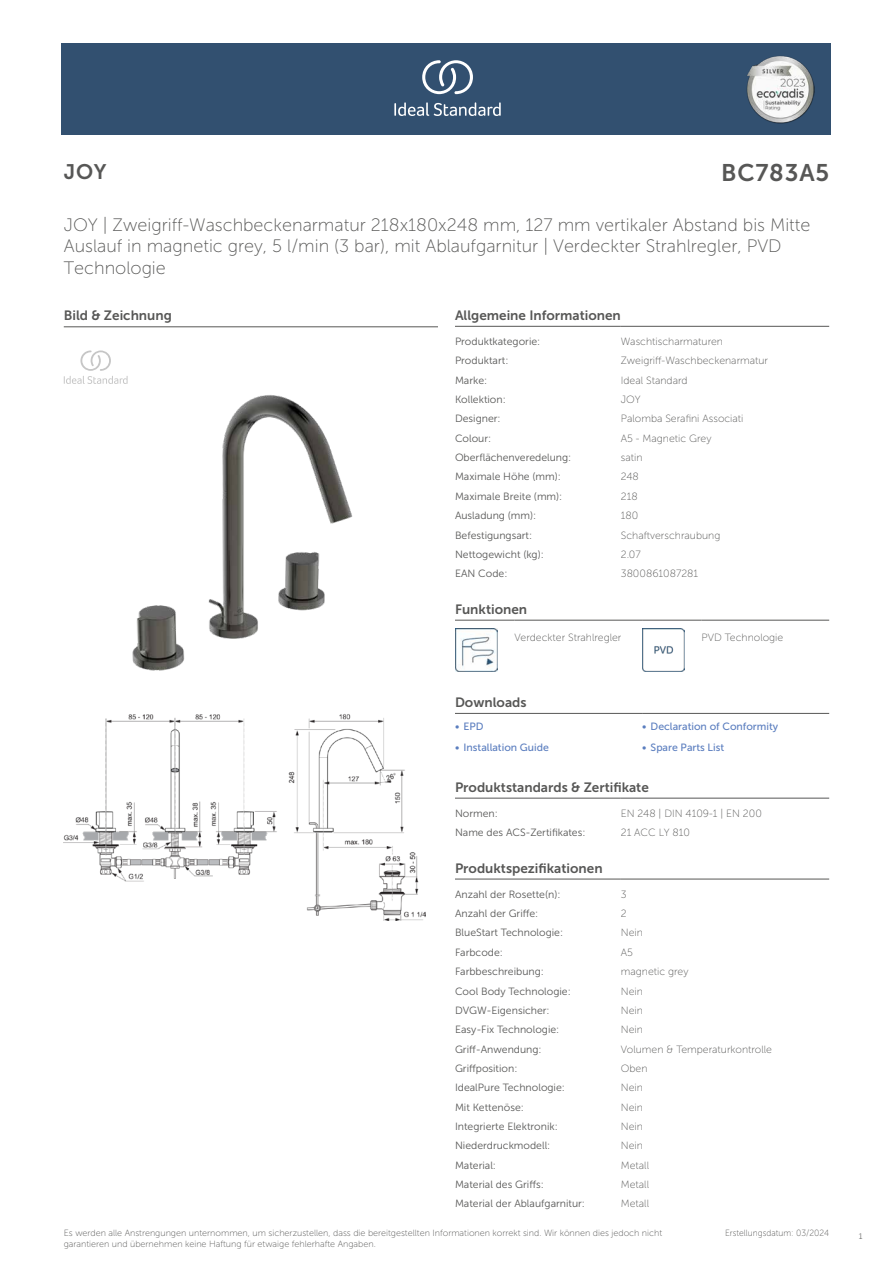
<style>
.page{position:relative;width:893px;height:1263px;background:#fff}
.page>*{position:absolute;margin:0;border:0;box-sizing:border-box;transform-origin:0 0}
.t1{font:24px "Museo Sans 700";letter-spacing:.035em;color:#575756}
.t2{font:21px "Museo Sans 700";color:#575756}
.t3{font:18px/21.6px "Museo Sans 100";color:#575756}
.t4{font:13.5px "Museo Sans 700";color:#575756}
.t5{font:10.5px "Museo Sans 300";color:#575756}
.t6{font:10.5px "Museo Sans 100";color:#575756}
.t7{font:10.5px "Museo Sans 500";color:#5b7ebf}
.t8{font:9px/10.8px "Museo Sans 100";color:#575756}
.t9{font:9px "Museo Sans 100";color:#575756;scale:.95 1}
.t10{font:300 9px "Calibri";color:#575756;scale:.95 1}
</style>
<div class="page">
<div style="left:62px;top:43px;width:769px;height:91px;background:#325070"></div>
<hr style="left:455px;top:326px;width:166px;height:1px;background:#575756">
<hr style="left:621px;top:326px;width:208px;height:1px;background:#575756">
<hr style="left:455px;top:620px;width:59px;height:1px;background:#575756">
<hr style="left:514px;top:620px;width:128px;height:1px;background:#575756">
<hr style="left:642px;top:620px;width:60px;height:1px;background:#575756">
<hr style="left:702px;top:620px;width:127px;height:1px;background:#575756">
<img style="left:455px;top:629px;width:42px;height:42px">
<img style="left:642px;top:629px;width:43px;height:42px">
<hr style="left:455px;top:713px;width:187px;height:1px;background:#575756">
<hr style="left:642px;top:713px;width:187px;height:1px;background:#575756">
<hr style="left:455px;top:798px;width:166px;height:1px;background:#575756">
<hr style="left:621px;top:798px;width:208px;height:1px;background:#575756">
<hr style="left:455px;top:879px;width:166px;height:1px;background:#575756">
<hr style="left:621px;top:879px;width:208px;height:1px;background:#575756">
<img style="left:64px;top:714px;width:361px;height:206px">
<hr style="left:64px;top:327px;width:374px;height:1px;background:#575756">
<svg style="left:64px;top:350px;width:64px;height:34px"></svg>
<img style="left:132px;top:395px;width:221px;height:275px">
<svg style="left:394px;top:102px;width:107px;height:14px"></svg>
<svg style="left:422px;top:60px;width:51px;height:34px"></svg>
<img style="left:746px;top:56px;width:68px;height:67px">
<h2 class="t2" style="left:64px;top:160px;width:44px">JOY</h2>
<h1 class="t1" style="left:721px;top:160px;width:110px">BC783A5</h1>
<h3 class="t3" style="left:64px;top:214px;width:748px">JOY | Zweigriff-Waschbeckenarmatur 218x180x248 mm, 127 mm vertikaler Abstand bis Mitte<br>Auslauf in magnetic grey, 5 l/min (3 bar), mit Ablaufgarnitur | Verdeckter Strahlregler, PVD<br>Technologie</h3>
<p class="t4" style="left:64px;top:308px;width:110px">Bild &amp; Zeichnung</p>
<p class="t4" style="left:455px;top:308px;width:167px">Allgemeine Informationen</p>
<p class="t5" style="left:455px;top:336px;width:87px">Produktkategorie:</p>
<p class="t6" style="left:621px;top:336px;width:104px">Waschtischarmaturen</p>
<p class="t5" style="left:455px;top:355px;width:55px">Produktart:</p>
<p class="t6" style="left:621px;top:355px;width:149px">Zweigriff-Waschbeckenarmatur</p>
<p class="t5" style="left:455px;top:374px;width:34px">Marke:</p>
<p class="t6" style="left:621px;top:374px;width:68px">Ideal Standard</p>
<p class="t5" style="left:455px;top:394px;width:52px">Kollektion:</p>
<p class="t6" style="left:621px;top:394px;width:21px">JOY</p>
<p class="t5" style="left:455px;top:413px;width:47px">Designer:</p>
<p class="t6" style="left:621px;top:413px;width:124px">Palomba Serafini Associati</p>
<p class="t5" style="left:455px;top:432px;width:38px">Colour:</p>
<p class="t6" style="left:621px;top:433px;width:92px">A5 - Magnetic Grey</p>
<p class="t5" style="left:455px;top:452px;width:118px">Oberflächenveredelung:</p>
<p class="t6" style="left:621px;top:452px;width:23px">satin</p>
<p class="t5" style="left:455px;top:471px;width:107px">Maximale Höhe (mm):</p>
<p class="t6" style="left:621px;top:471px;width:20px">248</p>
<p class="t5" style="left:455px;top:491px;width:109px">Maximale Breite (mm):</p>
<p class="t6" style="left:621px;top:491px;width:18px">218</p>
<p class="t5" style="left:455px;top:510px;width:83px">Ausladung (mm):</p>
<p class="t6" style="left:621px;top:510px;width:19px">180</p>
<p class="t5" style="left:455px;top:529px;width:79px">Befestigungsart:</p>
<p class="t6" style="left:621px;top:529px;width:101px">Schaftverschraubung</p>
<p class="t5" style="left:455px;top:549px;width:90px">Nettogewicht (kg):</p>
<p class="t6" style="left:621px;top:549px;width:21px">2.07</p>
<p class="t5" style="left:455px;top:568px;width:54px">EAN Code:</p>
<p class="t6" style="left:621px;top:568px;width:79px">3800861087281</p>
<p class="t4" style="left:455px;top:602px;width:74px">Funktionen</p>
<p class="t6" style="left:514px;top:632px;width:108px">Verdeckter Strahlregler</p>
<p class="t6" style="left:702px;top:632px;width:83px">PVD Technologie</p>
<p class="t4" style="left:455px;top:695px;width:73px">Downloads</p>
<p class="t7" style="left:455px;top:721px;width:30px">• EPD</p>
<p class="t7" style="left:642px;top:721px;width:138px">• Declaration of Conformity</p>
<p class="t7" style="left:455px;top:742px;width:95px">• Installation Guide</p>
<p class="t7" style="left:642px;top:742px;width:84px">• Spare Parts List</p>
<p class="t4" style="left:455px;top:779px;width:195px">Produktstandards &amp; Zertifikate</p>
<p class="t5" style="left:455px;top:807px;width:44px">Normen:</p>
<p class="t6" style="left:621px;top:808px;width:143px">EN 248 | DIN 4109-1 | EN 200</p>
<p class="t5" style="left:455px;top:827px;width:132px">Name des ACS-Zertifikates:</p>
<p class="t6" style="left:621px;top:827px;width:71px">21 ACC LY 810</p>
<p class="t4" style="left:455px;top:860px;width:149px">Produktspezifikationen</p>
<p class="t5" style="left:455px;top:888px;width:107px">Anzahl der Rosette(n):</p>
<p class="t6" style="left:621px;top:888px;width:7px">3</p>
<p class="t5" style="left:455px;top:908px;width:85px">Anzahl der Griffe:</p>
<p class="t6" style="left:621px;top:908px;width:7px">2</p>
<p class="t5" style="left:455px;top:927px;width:110px">BlueStart Technologie:</p>
<p class="t6" style="left:621px;top:927px;width:24px">Nein</p>
<p class="t5" style="left:455px;top:946px;width:49px">Farbcode:</p>
<p class="t6" style="left:621px;top:947px;width:14px">A5</p>
<p class="t5" style="left:455px;top:966px;width:90px">Farbbeschreibung:</p>
<p class="t6" style="left:621px;top:966px;width:69px">magnetic grey</p>
<p class="t5" style="left:455px;top:985px;width:117px">Cool Body Technologie:</p>
<p class="t6" style="left:621px;top:985px;width:24px">Nein</p>
<p class="t5" style="left:455px;top:1004px;width:96px">DVGW-Eigensicher:</p>
<p class="t6" style="left:621px;top:1005px;width:24px">Nein</p>
<p class="t5" style="left:455px;top:1024px;width:106px">Easy-Fix Technologie:</p>
<p class="t6" style="left:621px;top:1024px;width:24px">Nein</p>
<p class="t5" style="left:455px;top:1043px;width:88px">Griff-Anwendung:</p>
<p class="t6" style="left:621px;top:1043px;width:153px">Volumen &amp; Temperaturkontrolle</p>
<p class="t5" style="left:455px;top:1063px;width:64px">Griffposition:</p>
<p class="t6" style="left:621px;top:1063px;width:28px">Oben</p>
<p class="t5" style="left:455px;top:1082px;width:111px">IdealPure Technologie:</p>
<p class="t6" style="left:621px;top:1082px;width:24px">Nein</p>
<p class="t5" style="left:455px;top:1101px;width:70px">Mit Kettenöse:</p>
<p class="t6" style="left:621px;top:1101px;width:24px">Nein</p>
<p class="t5" style="left:455px;top:1121px;width:104px">Integrierte Elektronik:</p>
<p class="t6" style="left:621px;top:1121px;width:24px">Nein</p>
<p class="t5" style="left:455px;top:1140px;width:97px">Niederdruckmodell:</p>
<p class="t6" style="left:621px;top:1140px;width:24px">Nein</p>
<p class="t5" style="left:455px;top:1159px;width:43px">Material:</p>
<p class="t6" style="left:621px;top:1159px;width:30px">Metall</p>
<p class="t5" style="left:455px;top:1179px;width:90px">Material des Griffs:</p>
<p class="t6" style="left:621px;top:1179px;width:30px">Metall</p>
<p class="t5" style="left:455px;top:1198px;width:132px">Material der Ablaufgarnitur:</p>
<p class="t6" style="left:621px;top:1198px;width:30px">Metall</p>
<p class="t8" style="left:64px;top:1227px;width:600px">Es werden alle Anstrengungen unternommen, um sicherzustellen, dass die bereitgestellten Informationen korrekt sind. Wir können dies jedoch nicht garantieren und übernehmen keine Haftung für etwaige fehlerhafte Angaben.</p>
<p class="t9" style="left:725px;top:1228px;width:111px">Erstellungsdatum: 03/2024</p>
<p class="t10" style="left:858px;top:1230px;width:6px">1</p>
</div>
